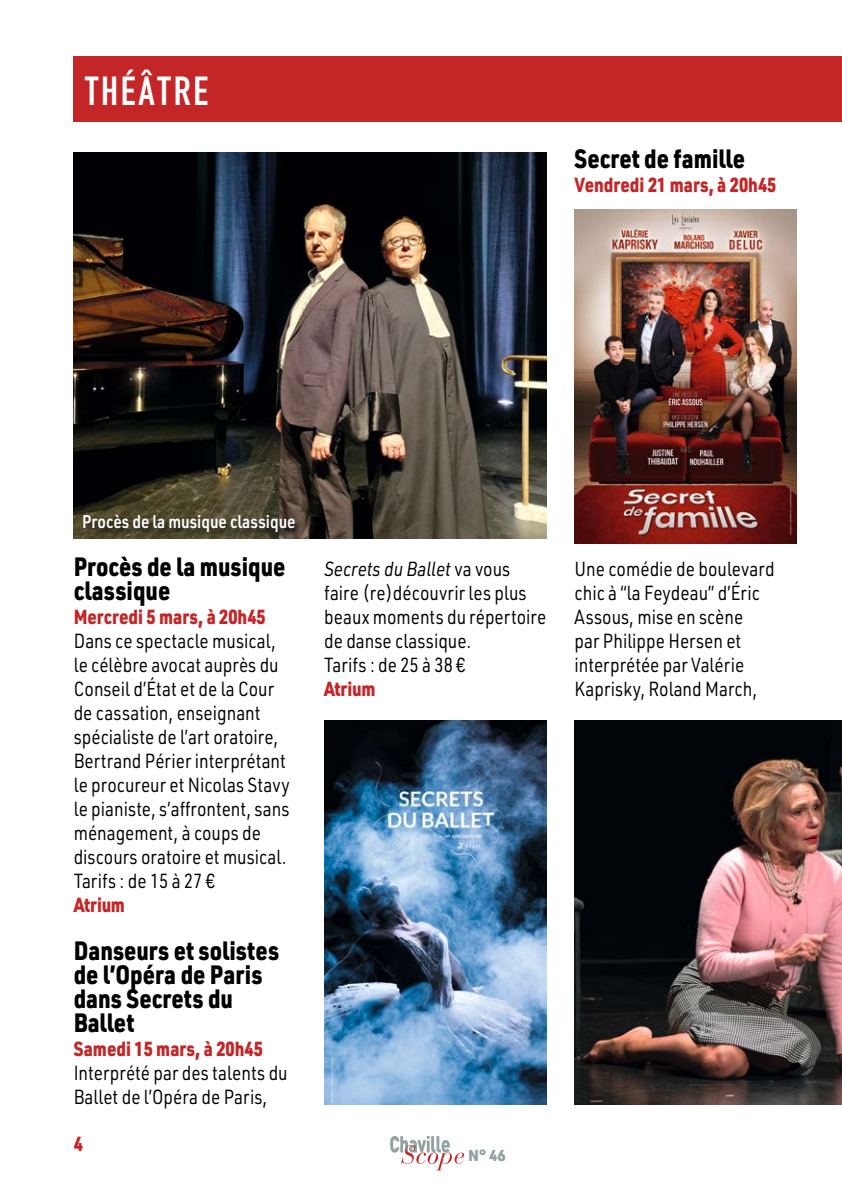
<style>
.page{position:relative;width:842px;height:1191px;background:#fff}
.page>*{position:absolute;margin:0;border:0;box-sizing:border-box;transform-origin:0 0}
.t1{font:40px "DIN Engschrift LT Pro";letter-spacing:.07em;color:#fff}
.t2{font:900 26px/24px "URWDIN";color:#000;scale:.85 1}
.t3{font:20px/24px "URWDIN";color:#000;scale:.85 1}
.t4{font:900 20px "URWDIN";color:#c42628;scale:.85 1}
.t5{font:600 18px "URWDIN";color:#fff;scale:.85 1}
.t6{font:900 15.6px "URWDIN";color:#93a3a3}
.s1{font-style:italic}
</style>
<div class="page">
<div style="left:74px;top:57px;width:768px;height:65px;background:#c42628"></div>
<svg style="left:390px;top:1136px;width:74px;height:34px"></svg>
<img style="left:74px;top:152px;width:472px;height:387px">
<img style="left:574px;top:720px;width:268px;height:384px">
<img style="left:324px;top:720px;width:222px;height:384px">
<img style="left:574px;top:210px;width:223px;height:333px">
<div style="left:82px;top:513px;width:222px;height:29px;background:#000;opacity:.75"></div>
<h1 class="t1" style="left:85px;top:68px;width:125px">THÉÂTRE</h1>
<h2 class="t2" style="left:574px;top:146px;width:202px">Secret de famille</h2>
<p class="t4" style="left:574px;top:171px;width:239px">Vendredi 21 mars, à 20h45</p>
<p class="t5" style="left:82px;top:509px;width:253px">Procès de la musique classique</p>
<h2 class="t2" style="left:74px;top:554px;width:251px">Procès de la musique classique</h2>
<p class="t4" style="left:74px;top:603px;width:227px">Mercredi 5 mars, à 20h45</p>
<p class="t3" style="left:74px;top:628px;width:256px">Dans ce spectacle musical, le célèbre avocat auprès du<br>Conseil d’État et de la Cour de cassation, enseignant spécialiste de l’art oratoire,<br>Bertrand Périer interprétant le procureur et Nicolas Stavy le pianiste, s’affrontent, sans ménagement, à coups de discours oratoire et musical.<br>Tarifs : de 15 à 27 €</p>
<p class="t4" style="left:74px;top:891px;width:62px">Atrium</p>
<h2 class="t2" style="left:74px;top:938px;width:243px">Danseurs et solistes de l’Opéra de Paris dans Secrets du<br>Ballet</h2>
<p class="t4" style="left:74px;top:1035px;width:224px">Samedi 15 mars, à 20h45</p>
<p class="t3" style="left:74px;top:1060px;width:253px">Interprété par des talents du<br>Ballet de l’Opéra de Paris,</p>
<p class="t4" style="left:74px;top:1130px;width:12px">4</p>
<p class="t3" style="left:324px;top:556px;width:263px"><span class="s1">Secrets du Ballet</span> va vous faire (re)découvrir les plus beaux moments du répertoire de danse classique.<br>Tarifs : de 25 à 38 €</p>
<p class="t4" style="left:324px;top:675px;width:62px">Atrium</p>
<p class="t6" style="left:468px;top:1145px;width:39px">N° 46</p>
<p class="t3" style="left:574px;top:556px;width:237px">Une comédie de boulevard chic à “la Feydeau” d’Éric<br>Assous, mise en scène<br>par Philippe Hersen et interprétée par Valérie<br>Kaprisky, Roland March,</p>
</div>
